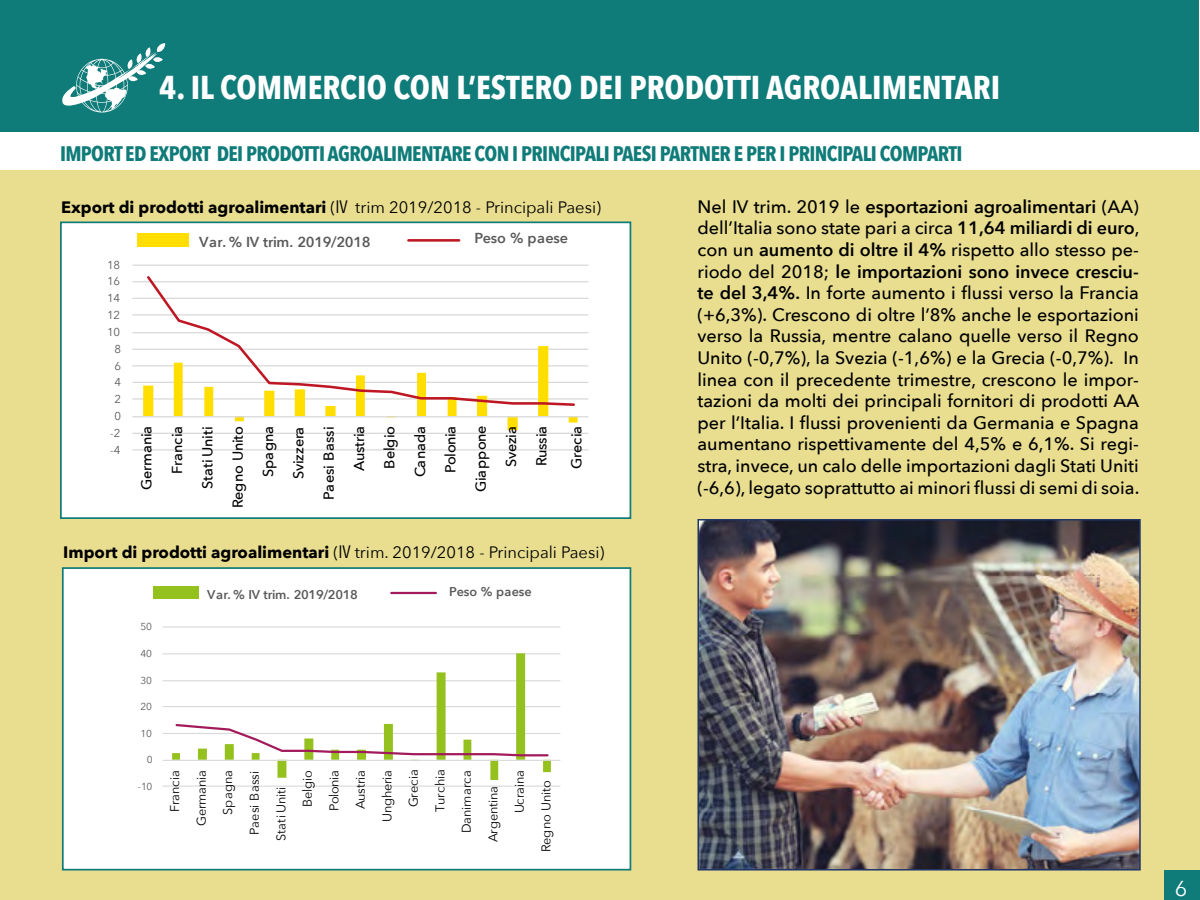
<style>
.page{position:relative;width:1200px;height:900px;background:#fff}
.page>*{position:absolute;margin:0;border:0;box-sizing:border-box;transform-origin:0 0}
.t1{font:700 33px "Avenir Next Condensed";color:#fff}
.t2{font:21.6px "Avenir Next";color:#fff}
.t3{font:700 21px "Avenir Next Condensed";letter-spacing:-.03em;color:#107c79}
.t4{font:500 18px/21.6px "Avenir Next";color:#000;text-align:justify}
.t5{font:16.5px "Avenir Next";color:#000}
.t6{font:500 14.4px/30.5px "Avenir Next";letter-spacing:-.015em;color:#000;text-align:right}
.t7{font:600 14.4px "Avenir Next";letter-spacing:-.025em;color:#5a5a5a}
.t8{font:600 14.4px "Avenir Next";color:#5a5a5a}
.t9{font:12.75px "Avenir Next";letter-spacing:-.025em;color:#000}
.t10{font:600 12.75px "Avenir Next";letter-spacing:-.025em;color:#5a5a5a}
.t11{font:600 12.75px "Avenir Next";color:#5a5a5a}
.t12{font:12.75px "Avenir Next";color:#000}
.t13{font:12.75px "Avenir Next";letter-spacing:.005em;color:#000}
.t14{font:12.75px "Avenir Next";letter-spacing:.01em;color:#000}
.t15{font:11.4px "Avenir Next";letter-spacing:-.025em;color:#5a5a5a}
.t16{font:10.05px "Avenir Next";letter-spacing:-.025em;color:#5a5a5a}
.s1{font-weight:700}
.s2{font-family:"Avenir Next Condensed";font-size:18px}
.s3{font-weight:600}
</style>
<div class="page">
<div style="left:0;top:171px;width:1200px;height:729px;background:#e9de90"></div>
<div style="left:1px;top:1px;width:1198px;height:131px;background:#107c79"></div>
<div style="left:61px;top:222px;width:569px;height:296px;background:#fff"></div>
<hr style="left:132px;top:449px;width:456px;height:2px;background:#dad9d9">
<hr style="left:132px;top:433px;width:456px;height:1px;background:#dad9d9">
<hr style="left:132px;top:398px;width:456px;height:2px;background:#dad9d9">
<hr style="left:132px;top:382px;width:456px;height:1px;background:#dad9d9">
<hr style="left:132px;top:365px;width:456px;height:1px;background:#dad9d9">
<hr style="left:132px;top:349px;width:456px;height:1px;background:#dad9d9">
<hr style="left:132px;top:332px;width:456px;height:1px;background:#dad9d9">
<hr style="left:132px;top:314px;width:456px;height:2px;background:#dad9d9">
<hr style="left:132px;top:298px;width:456px;height:1px;background:#dad9d9">
<hr style="left:132px;top:281px;width:456px;height:1px;background:#dad9d9">
<hr style="left:132px;top:265px;width:456px;height:1px;background:#dad9d9">
<svg style="left:143px;top:348px;width:435px;height:82px"></svg>
<hr style="left:132px;top:416px;width:456px;height:1px;background:#dad9d9">
<svg style="left:145px;top:276px;width:431px;height:131px"></svg>
<div style="left:137px;top:233px;width:52px;height:14px;background:#ffde00"></div>
<hr style="left:408px;top:239px;width:51px;height:3px;background:#be1622">
<div style="left:60px;top:221px;width:571px;height:298px;border:2px solid #107c79"></div>
<div style="left:63px;top:568px;width:567px;height:302px;background:#fff"></div>
<div style="left:153px;top:587px;width:45px;height:12px;background:#95c11f"></div>
<hr style="left:391px;top:592px;width:45px;height:2px;background:#a21a5b">
<hr style="left:163px;top:786px;width:397px;height:1px;background:#dad9d9">
<hr style="left:163px;top:733px;width:397px;height:1px;background:#dad9d9">
<hr style="left:163px;top:706px;width:397px;height:1px;background:#dad9d9">
<hr style="left:163px;top:680px;width:397px;height:1px;background:#dad9d9">
<hr style="left:163px;top:653px;width:397px;height:1px;background:#dad9d9">
<hr style="left:163px;top:626px;width:397px;height:2px;background:#dad9d9">
<svg style="left:172px;top:653px;width:379px;height:127px"></svg>
<hr style="left:163px;top:760px;width:397px;height:1px;background:#dad9d9">
<svg style="left:174px;top:723px;width:376px;height:35px"></svg>
<div style="left:62px;top:567px;width:569px;height:304px;border:2px solid #107c79"></div>
<div style="left:1164px;top:871px;width:36px;height:29px;background:#107c79"></div>
<svg style="left:62px;top:43px;width:103px;height:70px"></svg>
<img style="left:701px;top:522px;width:437px;height:346px">
<div style="left:698px;top:519px;width:443px;height:352px;border:2px solid #223669"></div>
<h1 class="t1" style="left:159px;top:68px;width:843px">4. IL COMMERCIO CON L’ESTERO DEI PRODOTTI AGROALIMENTARI</h1>
<p class="t3" style="left:60px;top:141px;width:904px">IMPORT ED EXPORT DEI PRODOTTI AGROALIMENTARE CON I PRINCIPALI PAESI PARTNER E PER I PRINCIPALI COMPARTI</p>
<p class="t5" style="left:61px;top:193px;width:542px"><span class="s1">Export di prodotti agroalimentari</span> (<span class="s2">IV</span> trim 2019/2018 - Principali Paesi)</p>
<p class="t4" style="left:698px;top:195px;width:443px">Nel IV trim. 2019 le <span class="s3">esportazioni agroalimentari</span> (AA) dell’Italia sono state pari a circa <span class="s3">11,64 miliardi di euro</span>, con un <span class="s3">aumento di oltre il 4%</span> rispetto allo stesso pe&shy;riodo del 2018; <span class="s3">le importazioni sono invece cresciu&shy;te del 3,4%.</span> In forte aumento i flussi verso la Francia (+6,3%). Crescono di oltre l’8% anche le esportazioni verso la Russia, mentre calano quelle verso il Regno Unito (-0,7%), la Svezia (-1,6%) e la Grecia (-0,7%). In linea con il precedente trimestre, crescono le impor&shy;tazioni da molti dei principali fornitori di prodotti AA per l’Italia. I flussi provenienti da Germania e Spagna aumentano rispettivamente del 4,5% e 6,1%. Si regi&shy;stra, invece, un calo delle importazioni dagli Stati Uniti (-6,6), legato soprattutto ai minori flussi di semi di soia.</p>
<p class="t7" style="left:199px;top:229px;width:173px">Var. % IV trim. 2019/2018</p>
<p class="t8" style="left:474px;top:226px;width:95px">Peso % paese</p>
<p class="t15" style="left:107px;top:255px;width:15px">18</p>
<p class="t15" style="left:107px;top:272px;width:15px">16</p>
<p class="t15" style="left:107px;top:289px;width:15px">14</p>
<p class="t15" style="left:107px;top:306px;width:15px">12</p>
<p class="t15" style="left:107px;top:322px;width:15px">10</p>
<p class="t15" style="left:114px;top:339px;width:8px">8</p>
<p class="t15" style="left:114px;top:356px;width:8px">6</p>
<p class="t15" style="left:114px;top:373px;width:8px">4</p>
<p class="t15" style="left:114px;top:390px;width:8px">2</p>
<p class="t15" style="left:114px;top:406px;width:8px">0</p>
<p class="t6" style="left:131px;top:508px;width:84px;rotate:-90deg">Germania<br>Francia<br>Stati Uniti<br>Regno Unito<br>Spagna<br>Svizzera<br>Paesi Bassi<br>Austria<br>Belgio<br>Canada<br>Polonia<br>Giappone<br>Svezia<br>Russia</p>
<p class="t6" style="left:561px;top:469px;width:45px;rotate:-90deg">Grecia</p>
<p class="t15" style="left:110px;top:423px;width:12px">-2</p>
<p class="t15" style="left:110px;top:440px;width:12px">-4</p>
<p class="t5" style="left:63px;top:539px;width:543px"><span class="s1">Import di prodotti agroalimentari</span> (<span class="s2">IV</span> trim. 2019/2018 - Principali Paesi)</p>
<p class="t16" style="left:140px;top:618px;width:13px">50</p>
<p class="t16" style="left:140px;top:645px;width:13px">40</p>
<p class="t16" style="left:140px;top:672px;width:13px">30</p>
<p class="t16" style="left:140px;top:698px;width:13px">20</p>
<p class="t16" style="left:140px;top:725px;width:13px">10</p>
<p class="t16" style="left:147px;top:751px;width:7px">0</p>
<p class="t16" style="left:138px;top:778px;width:16px">-10</p>
<p class="t10" style="left:207px;top:583px;width:152px">Var. % IV trim. 2019/2018</p>
<p class="t11" style="left:449px;top:580px;width:84px">Peso % paese</p>
<p class="t9" style="left:164px;top:812px;width:44px;rotate:-90deg">Francia</p>
<p class="t9" style="left:191px;top:826px;width:58px;rotate:-90deg">Germania</p>
<p class="t9" style="left:217px;top:815px;width:46px;rotate:-90deg">Spagna</p>
<p class="t12" style="left:244px;top:835px;width:65px;rotate:-90deg">Paesi Bassi</p>
<p class="t13" style="left:270px;top:841px;width:56px;rotate:-90deg">Stati Uniti</p>
<p class="t9" style="left:297px;top:807px;width:39px;rotate:-90deg">Belgio</p>
<p class="t9" style="left:323px;top:811px;width:42px;rotate:-90deg">Polonia</p>
<p class="t9" style="left:350px;top:809px;width:41px;rotate:-90deg">Austria</p>
<p class="t9" style="left:376px;top:822px;width:53px;rotate:-90deg">Ungheria</p>
<p class="t9" style="left:403px;top:807px;width:39px;rotate:-90deg">Grecia</p>
<p class="t9" style="left:429px;top:812px;width:44px;rotate:-90deg">Turchia</p>
<p class="t14" style="left:456px;top:833px;width:65px;rotate:-90deg">Danimarca</p>
<p class="t9" style="left:482px;top:842px;width:58px;rotate:-90deg">Argentina</p>
<p class="t9" style="left:509px;top:813px;width:45px;rotate:-90deg">Ucraina</p>
<p class="t9" style="left:535px;top:852px;width:73px;rotate:-90deg">Regno Unito</p>
<p class="t2" style="left:1175px;top:870px;width:14px">6</p>
</div>
